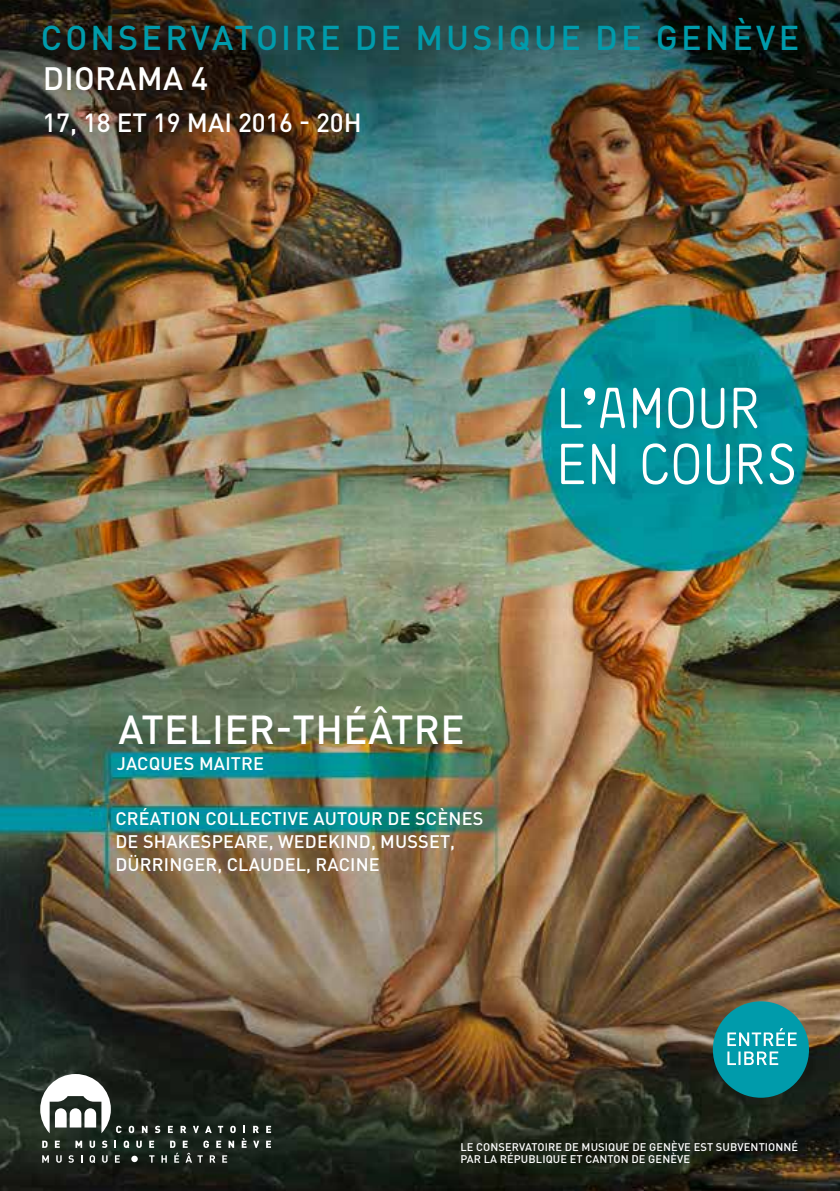
<style>
.page{position:relative;width:840px;height:1191px;background:#fff}
.page>*{position:absolute;margin:0;border:0;box-sizing:border-box;transform-origin:0 0}
.t1{font:56px/56px "Storno";letter-spacing:-.005em;color:#fff}
.t2{font:500 40px "DIN Pro";letter-spacing:.01em;color:#fff}
.t3{font:500 34px "DIN Pro";letter-spacing:.095em;color:#009bab}
.t4{font:500 32px "DIN Pro";letter-spacing:.01em;color:#fff}
.t5{font:500 26px "DIN Pro";letter-spacing:-.005em;color:#fff}
.t6{font:500 18px/23px "DIN Pro";letter-spacing:.01em;color:#fff}
.t7{font:500 11px/12px "DIN Pro";letter-spacing:.01em;color:#fff}
</style>
<div class="page">
<img style="left:0;top:0;width:839px;height:1191px">
<div style="left:712px;top:1001px;width:96px;height:96px;background:#009bab;border-radius:50%"></div>
<svg style="left:727px;top:1028px;width:69px;height:37px"></svg>
<svg style="left:253px;top:1140px;width:6px;height:7px"></svg>
<svg style="left:266px;top:1140px;width:5px;height:7px"></svg>
<svg style="left:253px;top:1125px;width:6px;height:8px"></svg>
<svg style="left:266px;top:1125px;width:5px;height:8px"></svg>
<svg style="left:40px;top:1074px;width:206px;height:89px;background:#434a44"></svg>
<div style="left:131px;top:1155px;width:7px;height:7px;background:#fff;border-radius:50%"></div>
<h3 class="t3" style="left:41px;top:15px;width:759px">CONSERVATOIRE DE MUSIQUE DE GENÈVE</h3>
<h3 class="t4" style="left:43px;top:57px;width:167px">DIORAMA 4</h3>
<h3 class="t5" style="left:43px;top:105px;width:320px">17, 18 ET 19 MAI 2016 - 20H</h3>
<h1 class="t1" style="left:555px;top:376px;width:243px">L’AMOUR<br>EN COURS</h1>
<h2 class="t2" style="left:118px;top:702px;width:347px">ATELIER-THÉÂTRE</h2>
<p class="t6" style="left:117px;top:751px;width:148px">JACQUES MAITRE</p>
<p class="t6" style="left:115px;top:806px;width:369px">CRÉATION COLLECTIVE AUTOUR DE SCÈNES<br>DE SHAKESPEARE, WEDEKIND, MUSSET,<br>DÜRRINGER, CLAUDEL, RACINE</p>
<p class="t7" style="left:460px;top:1140px;width:339px">LE CONSERVATOIRE DE MUSIQUE DE GENÈVE EST SUBVENTIONNÉ<br>PAR LA RÉPUBLIQUE ET CANTON DE GENÈVE</p>
</div>
